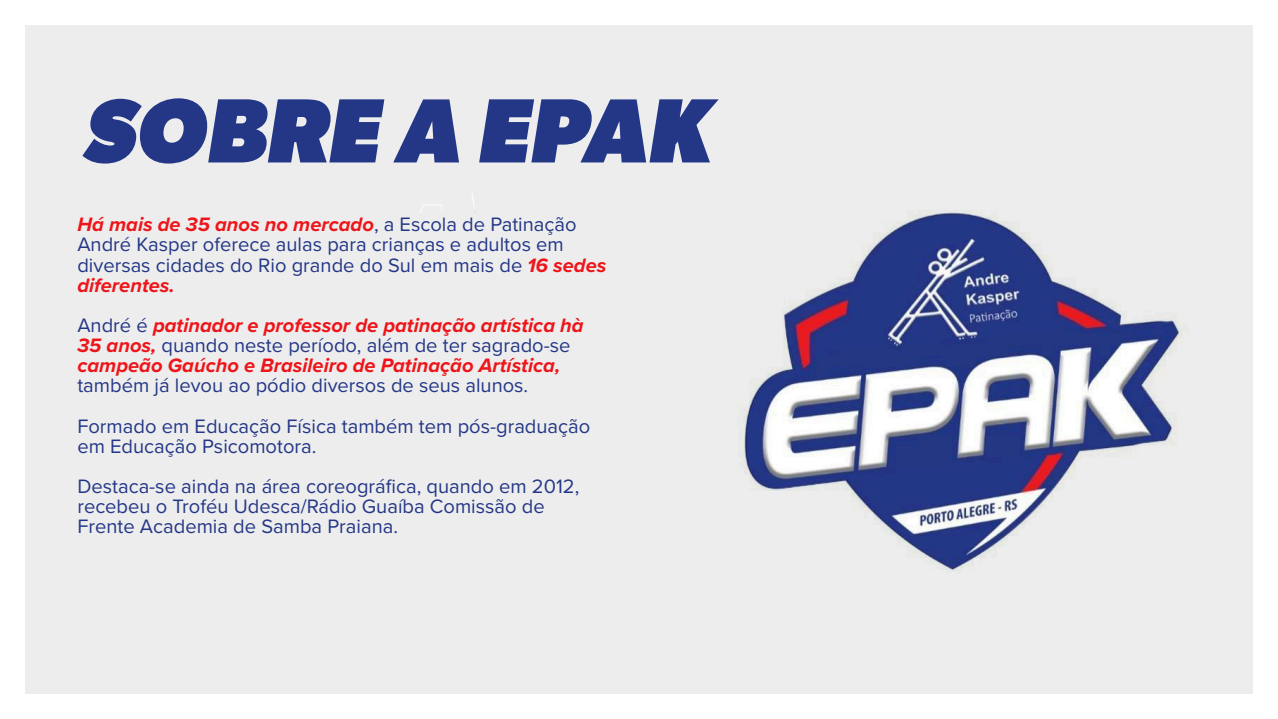
<style>
.page{position:relative;width:1278px;height:719px;background:#fff}
.page>*{position:absolute;margin:0;border:0;box-sizing:border-box;transform-origin:0 0}
.t1{font:italic 800 91.44px "Gibson";color:#233786}
.t2{font:20.12px/20.1px "Proxima Nova";color:#243786}
.t3{font:italic 700 20.12px/20.1px "Proxima Nova";color:#ed151a}
.s1{font-weight:700;font-style:italic;color:#ed151a}
.s2{font-weight:400;font-style:normal;color:#243786}
</style>
<div class="page">
<div style="left:25px;top:25px;width:1227px;height:668px;background:#ededed"></div>
<img style="left:743px;top:210px;width:441px;height:360px">
<h1 class="t1" style="left:84px;top:77px;width:627px">SOBRE A EPAK</h1>
<p class="t2" style="left:77px;top:213px;width:530px"><span class="s1">Há mais de 35 anos no mercado</span>, a Escola de Patinação André Kasper oferece aulas para crianças e adultos em diversas cidades do Rio grande do Sul em mais de <span class="s1">16 sedes diferentes.</span></p>
<p class="t3" style="left:77px;top:315px;width:508px"><span class="s2">André é</span> patinador e professor de patinação artística hà<br>35 anos, <span class="s2">quando neste período, além de ter sagrado-se </span>campeão Gaúcho e Brasileiro de Patinação Artística,</p>
<p class="t2" style="left:77px;top:364px;width:514px;line-height:40.2px">também já levou ao pódio diversos de seus alunos.<br>Formado em Educação Física também tem pós-graduação</p>
<p class="t2" style="left:77px;top:425px;width:503px;line-height:40.2px">em Educação Psicomotora.<br>Destaca-se ainda na área coreográfica, quando em 2012,</p>
<p class="t2" style="left:77px;top:495px;width:469px">recebeu o Troféu Udesca/Rádio Guaíba Comissão de<br>Frente Academia de Samba Praiana.</p>
</div>
